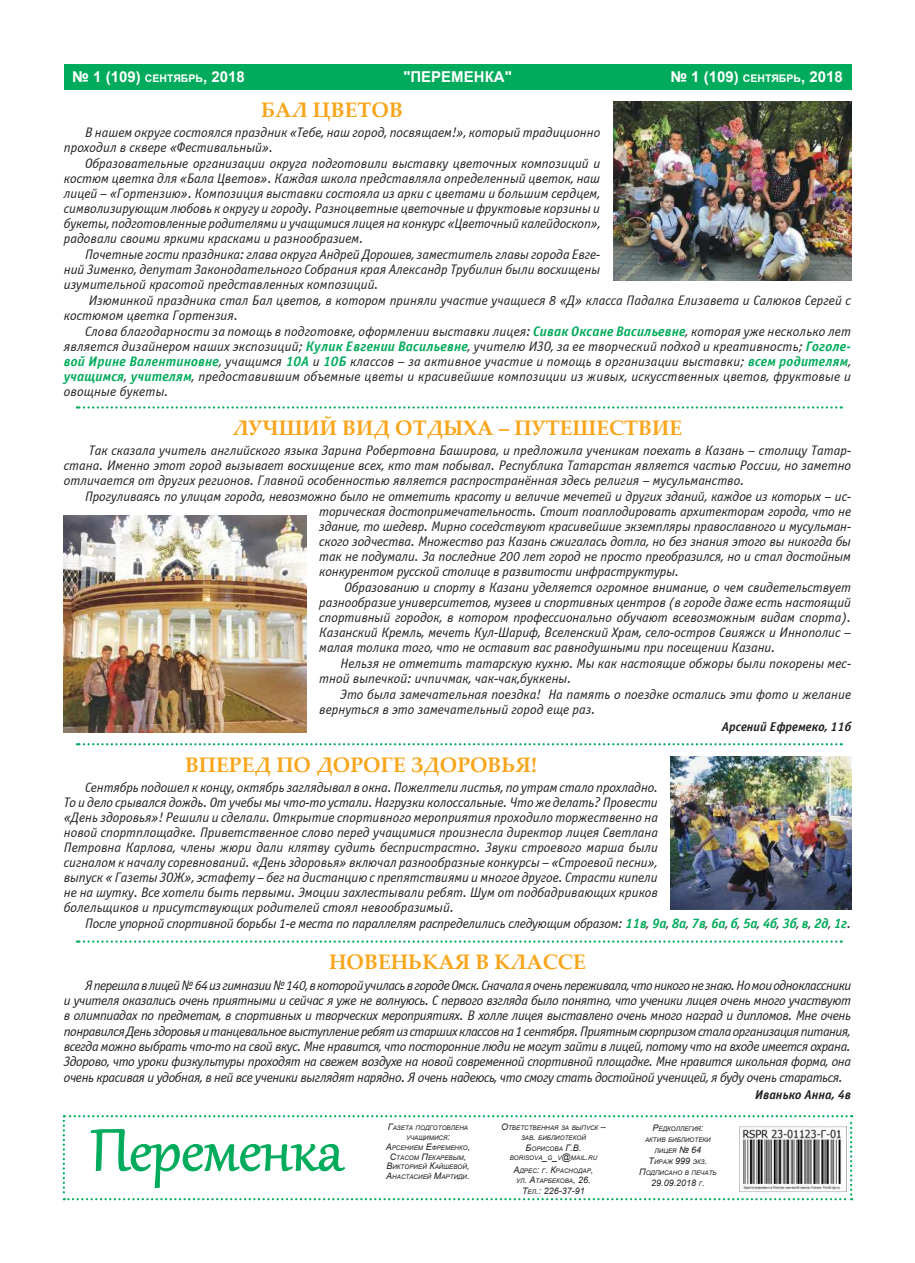
<style>
.page{position:relative;width:915px;height:1263px;background:#fff}
.page>*{position:absolute;margin:0;border:0;box-sizing:border-box;transform-origin:0 0}
.t1{font:700 21px "Palatino Linotype";color:#f9a51b}
.t2{font:700 15px "Arial";color:#fff}
.t3{font:italic 13.8px/15px "Officina Sans C";color:#231f20;text-align:justify}
.t4{font:italic 13.8px "Officina Sans C";letter-spacing:-.02em;color:#231f20}
.t5{font:italic 700 12.75px "Officina Sans C";color:#231f20}
.t6{font:italic 9px "Arial";color:#231f20}
.t7{font:italic 6.3px/9.8px "Arial";color:#231f20;text-align:center}
.s1{font-size:10.5px}
.s2{font-weight:700;color:#00ab5b}
.s3{font-size:9px}
.s4{font-size:6.3px}
</style>
<div class="page">
<div style="left:64px;top:64px;width:786px;height:25px;background:#00ab5b"></div>
<svg style="left:63px;top:1115px;width:789px;height:85px"></svg>
<svg style="left:77px;top:406px;width:764px;height:3px"></svg>
<img style="left:670px;top:756px;width:180px;height:153px">
<img style="left:613px;top:102px;width:237px;height:179px">
<img style="left:64px;top:516px;width:242px;height:216px">
<svg style="left:77px;top:743px;width:764px;height:2px"></svg>
<svg style="left:77px;top:940px;width:764px;height:3px"></svg>
<p class="t2" style="left:72px;top:67px;width:174px">№ 1 (109) <span class="s1">сентябрь</span>, 2018</p>
<p class="t2" style="left:403px;top:67px;width:29px">"ПЕРЕ</p>
<p class="t2" style="left:451px;top:67px;width:62px">МЕН КА"</p>
<p class="t2" style="left:670px;top:67px;width:174px">№ 1 (109) <span class="s1">сентябрь</span>, 2018</p>
<h1 class="t1" style="left:261px;top:95px;width:143px">Бал цветов</h1>
<p class="t3" style="left:64px;top:126px;width:538px;text-indent:21px">В нашем округе состоялся праздник «Тебе, наш город, посвящаем!», который традиционно проходил в сквере «Фестивальный».</p>
<p class="t3" style="left:64px;top:156px;width:538px;text-indent:21px">Образовательные организации округа подготовили выставку цветочных композиций и костюм цветка для «Бала Цветов». Каждая школа представляла определенный цветок, наш лицей – «Гортензию». Композиция выставки состояла из арки с цветами и большим сердцем, символизирующим любовь к округу и городу. Разноцветные цветочные и фруктовые корзины и букеты, подготовленные родителями и учащимися лицея на конкурс «Цветочный калейдоскоп», радовали своими яркими красками и разнообразием.</p>
<p class="t3" style="left:64px;top:247px;width:537px;text-indent:21px">Почетные гости праздника: глава округа Андрей Дорошев, заместитель главы города Евге&shy;ний Зименко, депутат Законодательного Собрания края Александр Трубилин были восхищены изумительной красотой представленных композиций.</p>
<p class="t3" style="left:64px;top:293px;width:788px;text-indent:25px">Изюминкой праздника стал Бал цветов, в котором приняли участие учащиеся 8 «Д» класса Падалка Елизавета и Салюков Сергей с костюмом цветка Гортензия.</p>
<p class="t3" style="left:64px;top:324px;width:788px;text-indent:21px">Слова благодарности за помощь в подготовке, оформлении выставки лицея: <span class="s2">Сивак Оксане Васильевне</span>, которая уже несколько лет является дизайнером наших экспозиций; <span class="s2">Кулик Евгении Васильевне</span>, учителю ИЗО, за ее творческий подход и креативность; <span class="s2">Гоголе&shy;вой Ирине Валентиновне</span>, учащимся <span class="s2">10А</span> и <span class="s2">10Б</span> классов – за активное участие и помощь в организации выставки; <span class="s2">всем родителям</span>, <span class="s2">учащимся</span>, <span class="s2">учителям</span>, предоставившим объемные цветы и красивейшие композиции из живых, искусственных цветов, фруктовые и овощные букеты.</p>
<h1 class="t1" style="left:233px;top:413px;width:450px">Лучший вид отдыха – путешествие</h1>
<p class="t3" style="left:64px;top:443px;width:788px;text-indent:25px">Так сказала учитель английского языка Зарина Робертовна Баширова, и предложила ученикам поехать в Казань – столицу Татар&shy;стана. Именно этот город вызывает восхищение всех, кто там побывал. Республика Татарстан является частью России, но заметно отличается от других регионов. Главной особенностью является распространённая здесь религия – мусульманство.</p>
<p class="t3" style="left:319px;top:489px;width:533px;text-indent:-234px">Прогуливаясь по улицам города, невозможно было не отметить красоту и величие мечетей и других зданий, каждое из которых – ис&shy;торическая достопримечательность. Стоит поаплодировать архитекторам города, что не здание, то шедевр. Мирно соседствуют красивейшие экземпляры православного и мусульман&shy;ского зодчества. Множество раз Казань сжигалась дотла, но без знания этого вы никогда бы так не подумали. За последние 200 лет город не просто преобразился, но и стал достойным конкурентом русской столице в развитости инфраструктуры.</p>
<p class="t3" style="left:319px;top:580px;width:533px;text-indent:25px">Образованию и спорту в Казани уделяется огромное внимание, о чем свидетельствует разнообразие университетов, музеев и спортивных центров (в городе даже есть настоящий спортивный городок, в котором профессионально обучают всевозможным видам спорта).<br>Казанский Кремль, мечеть Кул-Шариф, Вселенский Храм, село-остров Свияжск и Иннополис – малая толика того, что не оставит вас равнодушными при посещении Казани.</p>
<p class="t3" style="left:319px;top:656px;width:533px;text-indent:21px">Нельзя не отметить татарскую кухню. Мы как настоящие обжоры были покорены мес&shy;тной выпечкой: ичпичмак, чак-чак,буккены.</p>
<p class="t3" style="left:319px;top:687px;width:533px;text-indent:21px">Это была замечательная поездка! На память о поездке остались эти фото и желание вернуться в это замечательный город еще раз.</p>
<p class="t5" style="left:721px;top:720px;width:131px">Арсений Ефремеко, 11б</p>
<h1 class="t1" style="left:185px;top:750px;width:353px">Вперед по дороге здоровья!</h1>
<p class="t3" style="left:64px;top:780px;width:595px;text-indent:21px">Сентябрь подошел к концу, октябрь заглядывал в окна. Пожелтели листья, по утрам стало прохладно.<br>То и дело срывался дождь. От учебы мы что-то устали. Нагрузки колоссальные. Что же делать? Провести «День здоровья»! Решили и сделали. Открытие спортивного мероприятия проходило торжественно на новой спортплощадке. Приветственное слово перед учащимися произнесла директор лицея Светлана Петровна Карлова, члены жюри дали клятву судить беспристрастно. Звуки строевого марша были сигналом к началу соревнований. «День здоровья» включал разнообразные конкурсы – «Строевой песни», выпуск « Газеты ЗОЖ», эстафету – бег на дистанцию с препятствиями и многое другое. Страсти кипели не на шутку. Все хотели быть первыми. Эмоции захлестывали ребят. Шум от подбадривающих криков болельщиков и присутствующих родителей стоял невообразимый.</p>
<p class="t4" style="left:85px;top:916px;width:767px">После упорной спортивной борьбы 1-е места по параллелям распределились следующим образом: <span class="s2">11в</span>, <span class="s2">9а</span>, <span class="s2">8а</span>, <span class="s2">7в</span>, <span class="s2">6а</span>, <span class="s2">б</span>, <span class="s2">5а</span>, <span class="s2">4б</span>, <span class="s2">3б</span>, <span class="s2">в</span>, <span class="s2">2д</span>, <span class="s2">1г</span>.</p>
<h1 class="t1" style="left:329px;top:947px;width:258px">Новенькая в классе</h1>
<p class="t3" style="left:64px;top:978px;width:788px;text-indent:21px">Я перешла в лицей № 64 из гимназии № 140, в которой училась в городе Омск. Сначала я очень переживала, что никого не знаю. Но мои одноклассники и учителя оказались очень приятными и сейчас я уже не волнуюсь. С первого взгляда было понятно, что ученики лицея очень много участвуют в олимпиадах по предметам, в спортивных и творческих мероприятиях. В холле лицея выставлено очень много наград и дипломов. Мне очень понравился День здоровья и танцевальное выступление ребят из старших классов на 1 сентября. Приятным сюрпризом стала организация питания, всегда можно выбрать что-то на свой вкус. Мне нравится, что посторонние люди не могут зайти в лицей, потому что на входе имеется охрана.<br>Здорово, что уроки физкультуры проходят на свежем воздухе на новой современной спортивной площадке. Мне нравится школьная форма, она очень красивая и удобная, в ней все ученики выглядят нарядно. Я очень надеюсь, что смогу стать достойной ученицей, я буду очень стараться.</p>
<p class="t5" style="left:754px;top:1088px;width:98px">Иванько Анна, 4в</p>
<p class="t7" style="left:385px;top:1123px;width:86px"><span class="s3">Г</span>АЗЕТА ПОДГОТОВЛЕНА<br>УЧАЩИМИСЯ<span class="s3">:<br>А</span>РСЕНИЕМ <span class="s3">Е</span>ФРЕМЕНКО<span class="s3">,<br>С</span>ТАСОМ <span class="s3">П</span>ЕКАРЕВЫМ<span class="s3">,<br>В</span>ИКТОРИЕЙ <span class="s3">К</span>АЙШЕВОЙ<span class="s3">,<br>А</span>НАСТАСИЕЙ <span class="s3">М</span>АРТИДИ<span class="s3">.</span></p>
<p class="t7" style="left:501px;top:1122px;width:106px;line-height:10.5px"><span class="s3">О</span>ТВЕТСТВЕННАЯ ЗА ВЫПУСК <span class="s3">–<br></span>ЗАВ<span class="s3">.</span> БИБЛИОТЕКОЙ<br><span class="s3">Б</span>ОРИСОВА <span class="s3">Г.В.</span></p>
<p class="t7" style="left:509px;top:1151px;width:89px;line-height:13px">BORISOVA<span class="s3">_</span>G<span class="s3">_</span>V<span class="s3">@</span>MAIL<span class="s3">.</span>RU<br><span class="s3">А</span>ДРЕС<span class="s3">:</span> Г<span class="s3">. К</span>РАСНОДАР<span class="s3">,</span></p>
<p class="t7" style="left:516px;top:1176px;width:76px">УЛ<span class="s3">. А</span>ТАРБЕКОВА<span class="s3">, 26.</span></p>
<p class="t6" style="left:522px;top:1185px;width:64px">Т<span class="s4">ЕЛ</span>.: 226-37-91</p>
<p class="t7" style="left:644px;top:1123px;width:67px;line-height:11.4px"><span class="s3">Р</span>ЕДКОЛЛЕГИЯ<span class="s3">:<br></span>АКТИВ БИБЛИОТЕКИ</p>
<p class="t7" style="left:648px;top:1145px;width:60px;line-height:11.2px">ЛИЦЕЯ <span class="s3">№ 64<br>Т</span>ИРАЖ <span class="s3">999</span> ЭКЗ<span class="s3">.</span></p>
<p class="t7" style="left:639px;top:1167px;width:79px"><span class="s3">П</span>ОДПИСАНО В ПЕЧАТЬ</p>
<p class="t6" style="left:651px;top:1177px;width:55px">29.09.2018 <span class="s4">Г</span>.</p>
</div>
